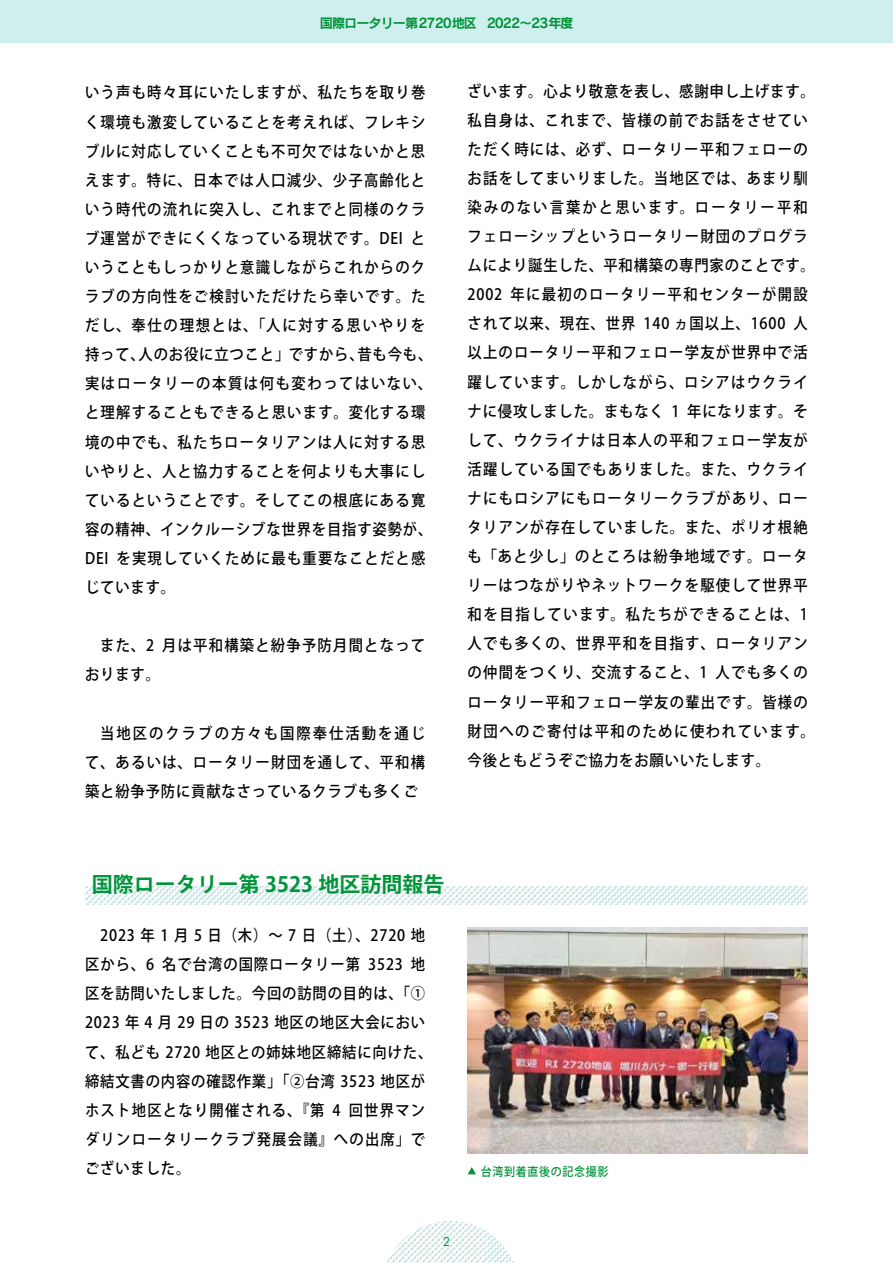
<style>
.page{position:relative;width:893px;height:1263px;background:#fff}
.page>*{position:absolute;margin:0;border:0;box-sizing:border-box;transform-origin:0 0}
.t1{font:700 21px "Koz Go Pr 6 N";color:#02943a}
.t2{font:500 15.6px/29.1px "Koz Go Pr 6 N";letter-spacing:.085em;color:#000;scale:.92 1}
.t3{font:500 15.6px/29.1px "Koz Go Pr 6 N";letter-spacing:.06em;color:#000;scale:.92 1}
.t4{font:13.2px "Rodin Pro B";letter-spacing:-.075em;color:#02943a}
.t5{font:500 12px "Koz Go Pr 6 N";letter-spacing:.06em;color:#02943a;scale:.92 1}
.t6{font:12px "Futura Std";color:#02943a}
</style>
<div class="page">
<hr style="left:0;top:0;width:1px;height:228px;background:#87d8d9">
<svg style="left:387px;top:1221px;width:127px;height:42px"></svg>
<div style="left:0;top:0;width:893px;height:43px;background:#cfefef"></div>
<svg style="left:85px;top:886px;width:723px;height:19px"></svg>
<img style="left:468px;top:928px;width:340px;height:225px">
<svg style="left:468px;top:1167px;width:8px;height:7px"></svg>
<p class="t4" style="left:320px;top:14px;width:255px">国際ロータリー第2720地区 2022～23年度</p>
<p class="t2" style="left:85px;top:78px;width:379px">いう声も時々耳にいたしますが、私たちを取り巻く環境も激変していることを考えれば、フレキシブルに対応していくことも不可欠ではないかと思えます。特に、日本では人口減少、少子高齢化という時代の流れに突入し、これまでと同様のクラブ運営ができにくくなっている現状です。DEI ということもしっかりと意識しながらこれからのクラブの方向性をご検討いただけたら幸いです。ただし、奉仕の理想とは、「人に対する思いやりを持って、人のお役に立つこと」ですから、昔も今も、実はロータリーの本質は何も変わってはいない、と理解することもできると思います。変化する環境の中でも、私たちロータリアンは人に対する思いやりと、人と協力することを何よりも大事にしているということです。そしてこの根底にある寛容の精神、インクルーシブな世界を目指す姿勢が、<br>DEI を実現していくために最も重要なことだと感じています。</p>
<p class="t2" style="left:85px;top:631px;width:371px">　また、2 月は平和構築と紛争予防月間となっております。</p>
<p class="t2" style="left:85px;top:719px;width:371px;text-align:justify">　当地区のクラブの方々も国際奉仕活動を通じて、あるいは、ロータリー財団を通して、平和構築と紛争予防に貢献なさっているクラブも多くご</p>
<p class="t2" style="left:468px;top:77px;width:379px">ざいます。心より敬意を表し、感謝申し上げます。私自身は、これまで、皆様の前でお話をさせていただく時には、必ず、ロータリー平和フェローのお話をしてまいりました。当地区では、あまり馴染みのない言葉かと思います。ロータリー平和フェローシップというロータリー財団のプログラムにより誕生した、平和構築の専門家のことです。<br>2002 年に最初のロータリー平和センターが開設されて以来、現在、世界 140 ヵ国以上、1600 人以上のロータリー平和フェロー学友が世界中で活躍しています。しかしながら、ロシアはウクライナに侵攻しました。まもなく 1 年になります。そして、ウクライナは日本人の平和フェロー学友が活躍している国でもありました。また、ウクライナにもロシアにもロータリークラブがあり、ロータリアンが存在していました。また、ポリオ根絶も「あと少し」のところは紛争地域です。ロータリーはつながりやネットワークを駆使して世界平和を目指しています。私たちができることは、1人でも多くの、世界平和を目指す、ロータリアンの仲間をつくり、交流すること、1 人でも多くのロータリー平和フェロー学友の輩出です。皆様の財団へのご寄付は平和のために使われています。今後ともどうぞご協力をお願いいたします。</p>
<h1 class="t1" style="left:92px;top:872px;width:354px">国際ロータリー第 3523 地区訪問報告</h1>
<p class="t3" style="left:85px;top:921px;width:379px">　2023 年 1 月 5 日（木）～ 7 日（土）、2720 地区から、6 名で台湾の国際ロータリー第 3523 地区を訪問いたしました。今回の訪問の目的は、「①<br>2023 年 4 月 29 日の 3523 地区の地区大会において、私ども 2720 地区との姉妹地区締結に向けた、締結文書の内容の確認作業」「②台湾 3523 地区がホスト地区となり開催される、『第 4 回世界マンダリンロータリークラブ発展会議』への出席」でございました。</p>
<p class="t6" style="left:443px;top:1234px;width:9px">2</p>
<p class="t5" style="left:481px;top:1164px;width:140px">台湾到着直後の記念撮影</p>
</div>
